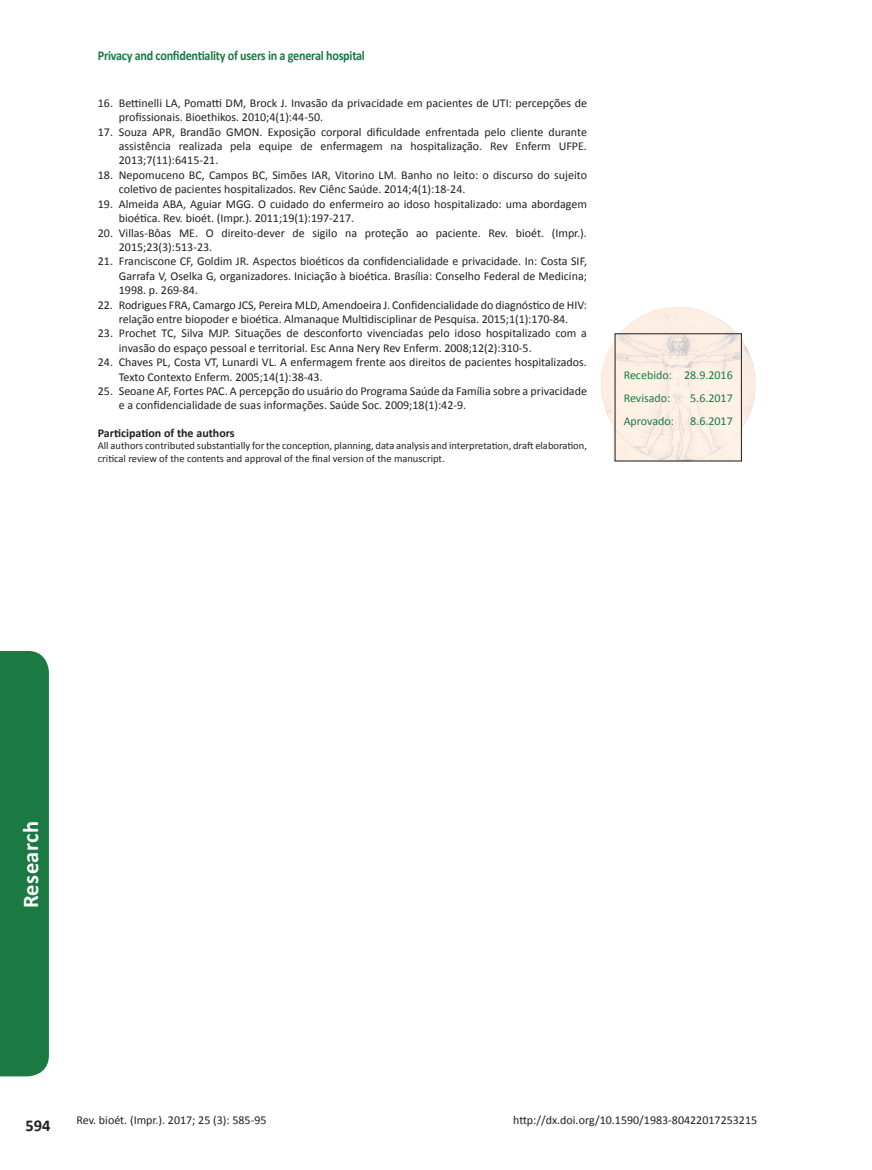
<style>
.page{position:relative;width:872px;height:1170px;background:#fff}
.page>*{position:absolute;margin:0;border:0;box-sizing:border-box;transform-origin:0 0}
.t1{font:700 22.5px "Calibri";letter-spacing:.02em;color:#fff}
.t2{font:700 16.5px "Calibri";color:#231f20}
.t3{font:700 13.5px "Calibri";letter-spacing:-.02em;color:#1b7942;scale:.9 1}
.Referencias{font:12px/14.4px "Calibri";color:#231f20}
.t4{font:12px "Calibri";color:#1b7942}
.titulo_participacao{font:700 12px "Calibri";color:#231f20}
.texto_participacao_d{font:10.5px/12.6px "Calibri";color:#231f20}
</style>
<div class="page">
<img style="left:601px;top:307px;width:155px;height:155px">
<div style="left:0;top:651px;width:49px;height:425px;background:#1b7942"></div>
<p class="t3" style="left:98px;top:46px;width:298px">Privacy and confidentiality of users in a general hospital</p>
<p class="Referencias" style="left:119px;top:96px;width:469px;text-indent:-21px">16. Bettinelli LA, Pomatti DM, Brock J. Invasão da privacidade em pacientes de UTI: percepções de profissionais. Bioethikos. 2010;4(1):44-50.</p>
<p class="Referencias" style="left:119px;top:124px;width:469px;text-align:justify;text-indent:-21px">17. Souza APR, Brandão GMON. Exposição corporal dificuldade enfrentada pelo cliente durante assistência realizada pela equipe de enfermagem na hospitalização. Rev Enferm UFPE.<br>2013;7(11):6415-21.</p>
<p class="Referencias" style="left:119px;top:168px;width:469px;text-indent:-21px">18. Nepomuceno BC, Campos BC, Simões IAR, Vitorino LM. Banho no leito: o discurso do sujeito coletivo de pacientes hospitalizados. Rev Ciênc Saúde. 2014;4(1):18-24.</p>
<p class="Referencias" style="left:119px;top:196px;width:469px;text-indent:-21px">19. Almeida ABA, Aguiar MGG. O cuidado do enfermeiro ao idoso hospitalizado: uma abordagem bioética. Rev. bioét. (Impr.). 2011;19(1):197-217.</p>
<p class="Referencias" style="left:119px;top:225px;width:469px;text-indent:-21px">20. Villas-Bôas ME. O direito-dever de sigilo na proteção ao paciente. Rev. bioét. (Impr.).<br>2015;23(3):513-23.</p>
<p class="Referencias" style="left:119px;top:254px;width:469px;text-align:justify;text-indent:-21px">21. Franciscone CF, Goldim JR. Aspectos bioéticos da confidencialidade e privacidade. In: Costa SIF, Garrafa V, Oselka G, organizadores. Iniciação à bioética. Brasília: Conselho Federal de Medicina; 1998. p. 269-84.</p>
<p class="Referencias" style="left:98px;top:297px;width:490px;text-align:center">22. Rodrigues FRA, Camargo JCS, Pereira MLD, Amendoeira J. Confidencialidade do diagnóstico de HIV: relação entre biopoder e bioética. Almanaque Multidisciplinar de Pesquisa. 2015;1(1):170-84.</p>
<p class="Referencias" style="left:119px;top:326px;width:469px;text-indent:-21px">23. Prochet TC, Silva MJP. Situações de desconforto vivenciadas pelo idoso hospitalizado com a invasão do espaço pessoal e territorial. Esc Anna Nery Rev Enferm. 2008;12(2):310-5.</p>
<p class="Referencias" style="left:119px;top:355px;width:469px;text-indent:-21px">24. Chaves PL, Costa VT, Lunardi VL. A enfermagem frente aos direitos de pacientes hospitalizados.<br>Texto Contexto Enferm. 2005;14(1):38-43.</p>
<p class="Referencias" style="left:119px;top:384px;width:469px;text-indent:-21px">25. Seoane AF, Fortes PAC. A percepção do usuário do Programa Saúde da Família sobre a privacidade e a confidencialidade de suas informações. Saúde Soc. 2009;18(1):42-9.</p>
<p class="titulo_participacao" style="left:98px;top:424px;width:138px">Participation of the authors</p>
<p class="texto_participacao_d" style="left:98px;top:439px;width:490px">All authors contributed substantially for the conception, planning, data analysis and interpretation, draft elaboration, critical review of the contents and approval of the final version of the manuscript.</p>
<p class="t4" style="left:623px;top:367px;width:111px">Recebido: 28.9.2016</p>
<p class="t4" style="left:623px;top:390px;width:48px">Revisado:</p>
<p class="t4" style="left:690px;top:390px;width:44px">5.6.2017</p>
<p class="t4" style="left:623px;top:413px;width:52px">Aprovado:</p>
<p class="t4" style="left:690px;top:413px;width:44px">8.6.2017</p>
<h1 class="t1" style="left:15px;top:908px;width:89px;rotate:-90deg">Research</h1>
<h2 class="t2" style="left:26px;top:1113px;width:27px">594</h2>
<p class="Referencias" style="left:77px;top:1113px;width:191px">Rev. bioét. (Impr.). 2017; 25 (3): 585-95</p>
<p class="Referencias" style="left:513px;top:1113px;width:245px">http://dx.doi.org/10.1590/1983-80422017253215</p>
</div>
